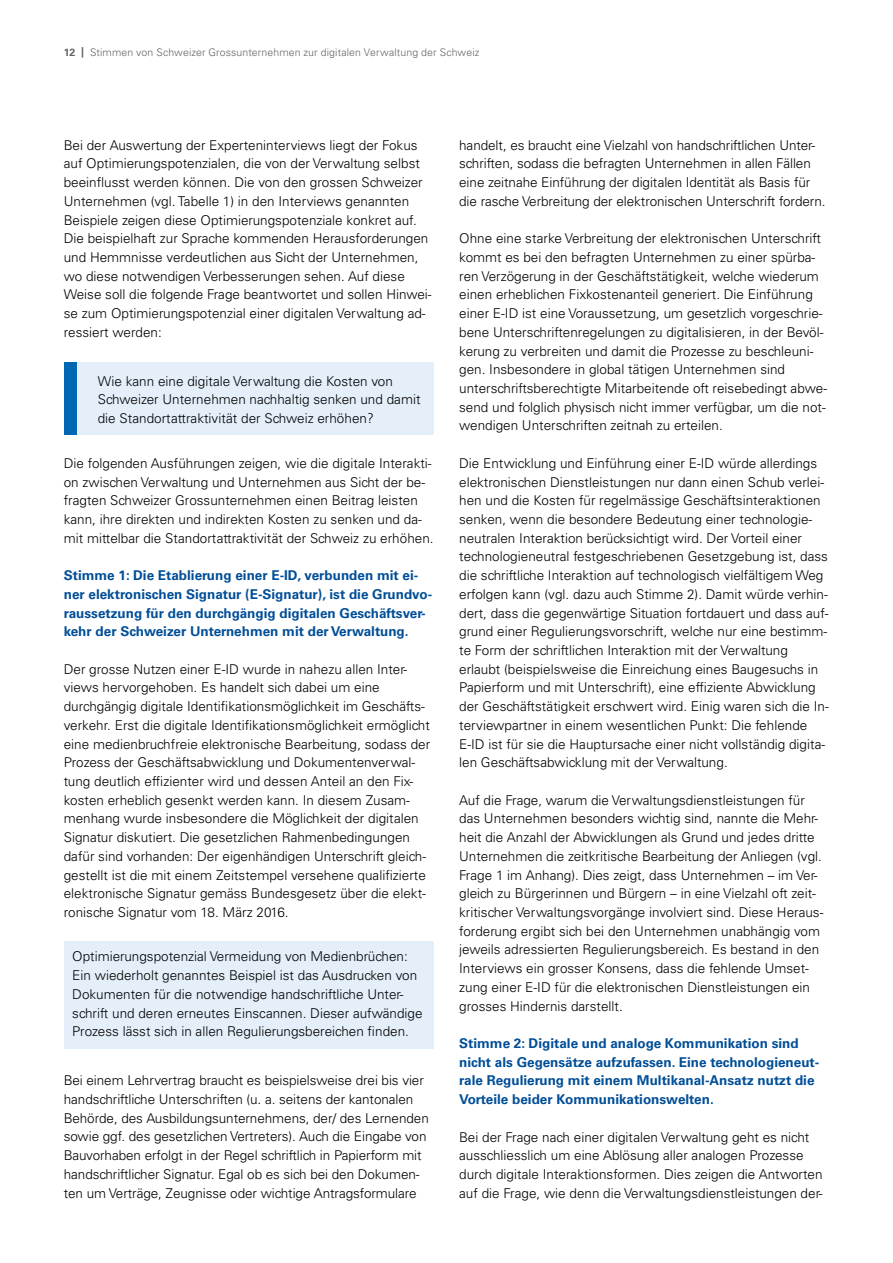
<style>
.page{position:relative;width:893px;height:1263px;background:#fff}
.page>*{position:absolute;margin:0;border:0;box-sizing:border-box;transform-origin:0 0}
.t1{font:300 13.5px/18.8px "Univers LT Std";color:#000}
.t2{font:700 13.5px/18.8px "Univers LT Std";color:#004e98}
.t3{font:300 10.5px "Univers LT Std";letter-spacing:.015em;color:#636466}
.s1{font-weight:700}
</style>
<div class="page">
<div style="left:77px;top:363px;width:357px;height:72px;background:#e4effa"></div>
<div style="left:64px;top:363px;width:13px;height:72px;background:#0067b3"></div>
<div style="left:64px;top:941px;width:370px;height:108px;background:#e4effa"></div>
<p class="t3" style="left:64px;top:46px;width:417px"><span class="s1">12 |</span> Stimmen von Schweizer Grossunternehmen zur digitalen Verwaltung der Schweiz</p>
<p class="t1" style="left:64px;top:136px;width:369px">Bei der Auswertung der Experteninterviews liegt der Fokus auf Optimierungspotenzialen, die von der Verwaltung selbst beeinflusst werden können. Die von den grossen Schweizer Unternehmen (vgl. Tabelle 1) in den Interviews genannten Beispiele zeigen diese Optimierungspotenziale konkret auf.<br>Die beispielhaft zur Sprache kommenden Herausforderungen und Hemmnisse verdeutlichen aus Sicht der Unternehmen, wo diese notwendigen Verbesserungen sehen. Auf diese Weise soll die folgende Frage beantwortet und sollen Hinwei&shy;se zum Optimierungspotenzial einer digitalen Verwaltung ad&shy;ressiert werden:</p>
<p class="t1" style="left:98px;top:372px;width:324px">Wie kann eine digitale Verwaltung die Kosten von<br>Schweizer Unternehmen nachhaltig senken und damit die Standortattraktivität der Schweiz erhöhen?</p>
<p class="t1" style="left:64px;top:454px;width:371px">Die folgenden Ausführungen zeigen, wie die digitale Interakti&shy;on zwischen Verwaltung und Unternehmen aus Sicht der be&shy;fragten Schweizer Grossunternehmen einen Beitrag leisten kann, ihre direkten und indirekten Kosten zu senken und da&shy;mit mittelbar die Standortattraktivität der Schweiz zu erhöhen.</p>
<p class="t2" style="left:64px;top:566px;width:370px">Stimme 1: Die Etablierung einer E-ID, verbunden mit ei&shy;ner elektronischen Signatur (E-Signatur), ist die Grundvo&shy;raussetzung für den durchgängig digitalen Geschäftsver&shy;kehr der Schweizer Unternehmen mit der Verwaltung.</p>
<p class="t1" style="left:64px;top:659px;width:368px">Der grosse Nutzen einer E-ID wurde in nahezu allen Inter&shy;views hervorgehoben. Es handelt sich dabei um eine durchgängig digitale Identifikationsmöglichkeit im Geschäfts&shy;verkehr. Erst die digitale Identifikationsmöglichkeit ermöglicht eine medienbruchfreie elektronische Bearbeitung, sodass der Prozess der Geschäftsabwicklung und Dokumentenverwal&shy;tung deutlich effizienter wird und dessen Anteil an den Fix&shy;kosten erheblich gesenkt werden kann. In diesem Zusam&shy;menhang wurde insbesondere die Möglichkeit der digitalen Signatur diskutiert. Die gesetzlichen Rahmenbedingungen dafür sind vorhanden: Der eigenhändigen Unterschrift gleich&shy;gestellt ist die mit einem Zeitstempel versehene qualifizierte elektronische Signatur gemäss Bundesgesetz über die elekt&shy;ronische Signatur vom 18. März 2016.</p>
<p class="t1" style="left:72px;top:947px;width:352px">Optimierungspotenzial Vermeidung von Medienbrüchen:<br>Ein wiederholt genanntes Beispiel ist das Ausdrucken von Dokumenten für die notwendige handschriftliche Unter&shy;schrift und deren erneutes Einscannen. Dieser aufwändige Prozess lässt sich in allen Regulierungsbereichen finden.</p>
<p class="t1" style="left:64px;top:1071px;width:367px">Bei einem Lehrvertrag braucht es beispielsweise drei bis vier handschriftliche Unterschriften (u. a. seitens der kantonalen Behörde, des Ausbildungsunternehmens, der/ des Lernenden sowie ggf. des gesetzlichen Vertreters). Auch die Eingabe von Bauvorhaben erfolgt in der Regel schriftlich in Papierform mit handschriftlicher Signatur. Egal ob es sich bei den Dokumen&shy;ten um Verträge, Zeugnisse oder wichtige Antragsformulare</p>
<p class="t1" style="left:459px;top:136px;width:368px">handelt, es braucht eine Vielzahl von handschriftlichen Unter&shy;schriften, sodass die befragten Unternehmen in allen Fällen eine zeitnahe Einführung der digitalen Identität als Basis für die rasche Verbreitung der elektronischen Unterschrift fordern.</p>
<p class="t1" style="left:459px;top:229px;width:369px">Ohne eine starke Verbreitung der elektronischen Unterschrift kommt es bei den befragten Unternehmen zu einer spürba&shy;ren Verzögerung in der Geschäftstätigkeit, welche wiederum einen erheblichen Fixkostenanteil generiert. Die Einführung einer E-ID ist eine Voraussetzung, um gesetzlich vorgeschrie&shy;bene Unterschriftenregelungen zu digitalisieren, in der Bevöl&shy;kerung zu verbreiten und damit die Prozesse zu beschleuni&shy;gen. Insbesondere in global tätigen Unternehmen sind unterschriftsberechtigte Mitarbeitende oft reisebedingt abwe&shy;send und folglich physisch nicht immer verfügbar, um die not&shy;wendigen Unterschriften zeitnah zu erteilen.</p>
<p class="t1" style="left:459px;top:454px;width:371px">Die Entwicklung und Einführung einer E-ID würde allerdings elektronischen Dienstleistungen nur dann einen Schub verlei&shy;hen und die Kosten für regelmässige Geschäftsinteraktionen senken, wenn die besondere Bedeutung einer technologie&shy;neutralen Interaktion berücksichtigt wird. Der Vorteil einer technologieneutral festgeschriebenen Gesetzgebung ist, dass die schriftliche Interaktion auf technologisch vielfältigem Weg erfolgen kann (vgl. dazu auch Stimme 2). Damit würde verhin&shy;dert, dass die gegenwärtige Situation fortdauert und dass auf&shy;grund einer Regulierungsvorschrift, welche nur eine bestimm&shy;te Form der schriftlichen Interaktion mit der Verwaltung erlaubt (beispielsweise die Einreichung eines Baugesuchs in Papierform und mit Unterschrift), eine effiziente Abwicklung der Geschäftstätigkeit erschwert wird. Einig waren sich die In&shy;terviewpartner in einem wesentlichen Punkt: Die fehlende E-ID ist für sie die Hauptursache einer nicht vollständig digita&shy;len Geschäftsabwicklung mit der Verwaltung.</p>
<p class="t1" style="left:459px;top:791px;width:366px">Auf die Frage, warum die Verwaltungsdienstleistungen für das Unternehmen besonders wichtig sind, nannte die Mehr&shy;heit die Anzahl der Abwicklungen als Grund und jedes dritte Unternehmen die zeitkritische Bearbeitung der Anliegen (vgl.<br>Frage 1 im Anhang). Dies zeigt, dass Unternehmen – im Ver&shy;gleich zu Bürgerinnen und Bürgern – in eine Vielzahl oft zeit&shy;kritischer Verwaltungsvorgänge involviert sind. Diese Heraus&shy;forderung ergibt sich bei den Unternehmen unabhängig vom jeweils adressierten Regulierungsbereich. Es bestand in den Interviews ein grosser Konsens, dass die fehlende Umset&shy;zung einer E-ID für die elektronischen Dienstleistungen ein grosses Hindernis darstellt.</p>
<p class="t2" style="left:459px;top:1034px;width:362px">Stimme 2: Digitale und analoge Kommunikation sind nicht als Gegensätze aufzufassen. Eine technologieneut&shy;rale Regulierung mit einem Multikanal-Ansatz nutzt die Vorteile beider Kommunikationswelten.</p>
<p class="t1" style="left:459px;top:1127px;width:365px">Bei der Frage nach einer digitalen Verwaltung geht es nicht ausschliesslich um eine Ablösung aller analogen Prozesse durch digitale Interaktionsformen. Dies zeigen die Antworten auf die Frage, wie denn die Verwaltungsdienstleistungen der-</p>
</div>
